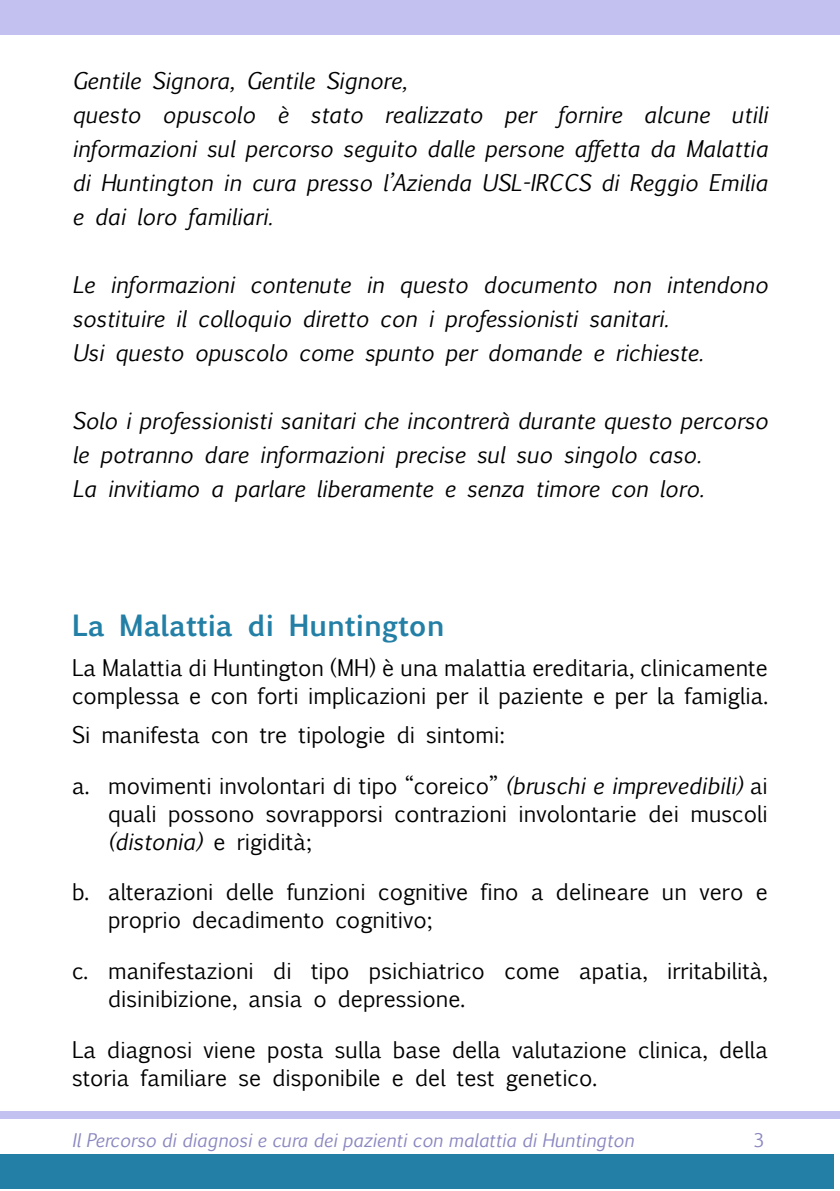
<style>
.page{position:relative;width:840px;height:1191px;background:#fff}
.page>*{position:absolute;margin:0;border:0;box-sizing:border-box;transform-origin:0 0}
.t1{font:700 28px "Euphemia UCAS";color:#237fa5}
.t2{font:22px/28px "Euphemia UCAS";color:#000}
.t3{font:italic 22px/34px "Euphemia UCAS";color:#000}
.t4{font:italic 18px "Euphemia UCAS";color:#8a87c0}
.t5{font:18px "Euphemia UCAS";color:#8a87c0}
.s1{font-style:italic}
</style>
<div class="page">
<div style="left:0;top:1154px;width:833px;height:34px;background:#237fa5"></div>
<div style="left:0;top:0;width:839px;height:34px;background:#c3c1f0"></div>
<div style="left:0;top:1111px;width:839px;height:7px;background:#c3c1f0"></div>
<p class="t3" style="left:72px;top:64px;width:697px">Gentile Signora, Gentile Signore,<br>questo opuscolo è stato realizzato per fornire alcune utili informazioni sul percorso seguito dalle persone affetta da Malattia di Huntington in cura presso l’Azienda USL-IRCCS di Reggio Emilia e dai loro familiari.</p>
<p class="t3" style="left:72px;top:268px;width:697px">Le informazioni contenute in questo documento non intendono sostituire il colloquio diretto con i professionisti sanitari.<br>Usi questo opuscolo come spunto per domande e richieste.</p>
<p class="t3" style="left:72px;top:403px;width:697px">Solo i professionisti sanitari che incontrerà durante questo percorso le potranno dare informazioni precise sul suo singolo caso.<br>La invitiamo a parlare liberamente e senza timore con loro.</p>
<p class="t1" style="left:72px;top:604px;width:374px">La Malattia di Huntington</p>
<p class="t2" style="left:72px;top:652px;width:697px">La Malattia di Huntington (MH) è una malattia ereditaria, clinicamente complessa e con forti implicazioni per il paziente e per la famiglia.</p>
<p class="t2" style="left:72px;top:719px;width:434px">Si manifesta con tre tipologie di sintomi:</p>
<p class="t2" style="left:108px;top:770px;width:661px;text-align:justify;text-indent:-36px">a. movimenti involontari di tipo “coreico” <span class="s1">(bruschi e imprevedibili)</span> ai quali possono sovrapporsi contrazioni involontarie dei muscoli <span class="s1">(distonia)</span> e rigidità;</p>
<p class="t2" style="left:108px;top:877px;width:661px;text-indent:-36px">b. alterazioni delle funzioni cognitive fino a delineare un vero e proprio decadimento cognitivo;</p>
<p class="t2" style="left:108px;top:955px;width:661px;text-indent:-36px">c. manifestazioni di tipo psichiatrico come apatia, irritabilità, disinibizione, ansia o depressione.</p>
<p class="t2" style="left:72px;top:1034px;width:697px">La diagnosi viene posta sulla base della valutazione clinica, della storia familiare se disponibile e del test genetico.</p>
<p class="t4" style="left:72px;top:1127px;width:563px">Il Percorso di diagnosi e cura dei pazienti con malattia di Huntington</p>
<p class="t5" style="left:753px;top:1127px;width:12px">3</p>
</div>
